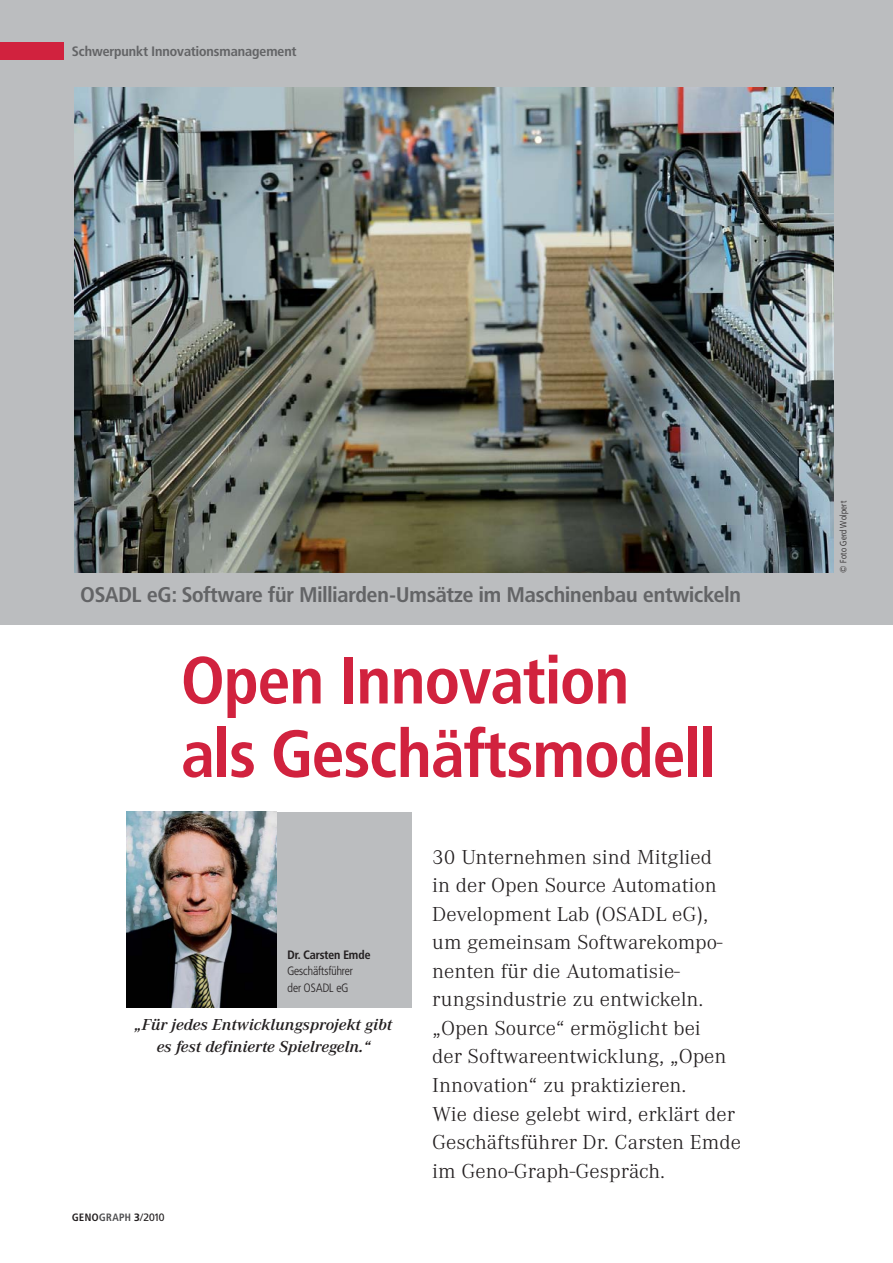
<style>
.page{position:relative;width:893px;height:1263px;background:#fff}
.page>*{position:absolute;margin:0;border:0;box-sizing:border-box;transform-origin:0 0}
.t1{font:700 65.7px/73.5px "Frutiger Condensed BQ";color:#d1223e}
.t2{font:300 21px/28.5px "Corporate A";color:#231f20;scale:1.08 1}
.t3{font:700 21px "Frutiger Condensed BQ";color:#636466;scale:1.05 1}
.t4{font:italic 600 16.5px/21.8px "Corporate A";color:#231f20;text-align:center;scale:1.05 1}
.t5{font:700 13.5px "Frutiger Condensed BQ";color:#636466;scale:1.05 1}
.t6{font:300 12px/16.5px "Frutiger Condensed BQ";color:#231f20}
.t7{font:700 12px "Frutiger Condensed BQ";color:#231f20}
.t8{font:700 10.5px "Frutiger Condensed BQ";letter-spacing:.055em;color:#4f4f51}
.t9{font:300 9px "Frutiger Condensed BQ";letter-spacing:.025em;color:#231f20}
.s1{color:#231f20}
.s2{font-family:"Frutiger BQ";color:#231f20}
.s3{font-family:"Frutiger BQ";font-weight:400;color:#231f20}
</style>
<div class="page">
<div style="left:0;top:0;width:893px;height:625px;background:#bbbdbf"></div>
<img style="left:75px;top:87px;width:758px;height:486px">
<div style="left:0;top:43px;width:64px;height:17px;background:#d1223e"></div>
<div style="left:126px;top:812px;width:285px;height:196px;background:#bbbdbf"></div>
<img style="left:126px;top:812px;width:151px;height:196px">
<p class="t5" style="left:72px;top:45px;width:215px">Schwerpunkt Innovationsmanagement</p>
<p class="t3" style="left:80px;top:586px;width:631px">OSADL eG: Software für Milliarden-Umsätze im Maschinenbau entwickeln</p>
<h1 class="t1" style="left:182px;top:649px;width:535px">Open Innovation als Geschäftsmodell</h1>
<p class="t7" style="left:288px;top:949px;width:84px">Dr. Carsten Emde</p>
<p class="t6" style="left:288px;top:964px;width:67px">Geschäftsführer der OSADL eG</p>
<p class="t4" style="left:135px;top:1015px;width:246px">„Für jedes Entwicklungsprojekt gibt es fest definierte Spielregeln.“</p>
<p class="t8" style="left:72px;top:1212px;width:94px"><span class="s1">GENO</span>GRAPH <span class="s2">3</span><span class="s3">/2010</span></p>
<p class="t2" style="left:432px;top:845px;width:287px">30 Unternehmen sind Mitglied<br>in der Open Source Automation<br>Development Lab (OSADL eG), um gemeinsam Softwarekompo&shy;nenten für die Automatisie&shy;rungsindustrie zu entwickeln. „Open Source“ ermöglicht bei<br>der Softwareentwicklung, „Open<br>Innovation“ zu praktizieren.<br>Wie diese gelebt wird, erklärt der<br>Geschäftsführer Dr. Carsten Emde im Geno-Graph-Gespräch.</p>
<p class="t9" style="left:839px;top:573px;width:74px;rotate:-90deg">© Foto Gerd Wolpert</p>
</div>
